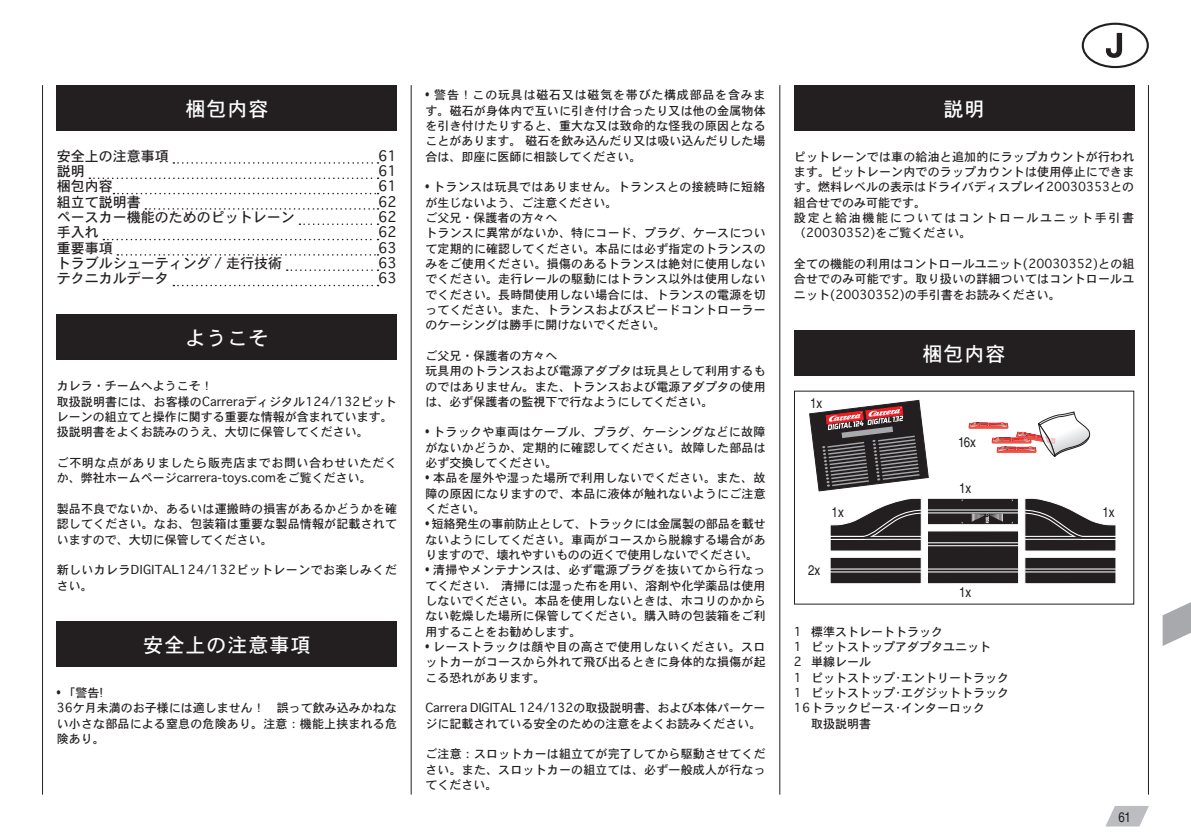
<style>
.page{position:relative;width:1191px;height:840px;background:#fff}
.page>*{position:absolute;margin:0;border:0;box-sizing:border-box;transform-origin:0 0}
.t1{font:20px "Osaka";letter-spacing:.05em;color:#fff}
.t2{font:700 20px "Nimbus San LOT";letter-spacing:.05em;color:#fff}
.t3{font:14px "Osaka";color:#231f20}
.t4{font:14px "Nimbus San LOT Reg Con";color:#231f20}
.t5{font:12px/15.4px "Osaka";letter-spacing:.015em;color:#231f20;text-align:justify}
.s1{font-family:"Nimbus San LOT Reg Con";font-size:13px}
</style>
<div class="page">
<svg style="left:1105px;top:806px;width:44px;height:20px"></svg>
<hr style="left:42px;top:85px;width:1px;height:709px;background:#231f20">
<hr style="left:1148px;top:85px;width:1px;height:709px;background:#231f20">
<hr style="left:411px;top:85px;width:1px;height:709px;background:#231f20">
<hr style="left:779px;top:85px;width:1px;height:709px;background:#231f20">
<svg style="left:1162px;top:602px;width:29px;height:43px"></svg>
<div style="left:1081px;top:23px;width:67px;height:45px;border:2px solid #231f20;border-radius:50%"></div>
<svg style="left:1106px;top:33px;width:16px;height:25px"></svg>
<svg style="left:173px;top:162px;width:205px;height:2px"></svg>
<svg style="left:89px;top:177px;width:289px;height:2px"></svg>
<svg style="left:113px;top:193px;width:265px;height:1px"></svg>
<svg style="left:145px;top:208px;width:233px;height:1px"></svg>
<svg style="left:299px;top:223px;width:79px;height:2px"></svg>
<svg style="left:103px;top:239px;width:275px;height:1px"></svg>
<svg style="left:117px;top:254px;width:261px;height:1px"></svg>
<svg style="left:287px;top:269px;width:91px;height:2px"></svg>
<svg style="left:173px;top:284px;width:205px;height:2px"></svg>
<div style="left:57px;top:314px;width:340px;height:45px;background:#231f20"></div>
<div style="left:57px;top:621px;width:340px;height:46px;background:#231f20"></div>
<div style="left:794px;top:85px;width:340px;height:46px;background:#231f20"></div>
<div style="left:794px;top:330px;width:340px;height:46px;background:#231f20"></div>
<div style="left:927px;top:530px;width:91px;height:53px;background:#231f20"></div>
<hr style="left:927px;top:542px;width:91px;height:4px;background:#cecdce">
<hr style="left:927px;top:543px;width:91px;height:2px;background:#231f20">
<hr style="left:927px;top:568px;width:91px;height:4px;background:#989696">
<hr style="left:927px;top:569px;width:91px;height:2px;background:#231f20">
<div style="left:927px;top:530px;width:92px;height:54px;border:1px solid #fff"></div>
<div style="left:1024px;top:557px;width:92px;height:26px;background:#231f20"></div>
<hr style="left:1024px;top:568px;width:92px;height:4px;background:#999797">
<hr style="left:1024px;top:569px;width:92px;height:2px;background:#231f20">
<div style="left:1024px;top:556px;width:92px;height:28px;border:1px solid #fff"></div>
<div style="left:830px;top:557px;width:91px;height:26px;background:#231f20"></div>
<hr style="left:830px;top:568px;width:91px;height:4px;background:#999797">
<hr style="left:830px;top:569px;width:91px;height:2px;background:#231f20">
<div style="left:829px;top:556px;width:92px;height:28px;border:1px solid #fff"></div>
<svg style="left:1024px;top:498px;width:92px;height:53px"></svg>
<svg style="left:830px;top:498px;width:92px;height:53px"></svg>
<div style="left:927px;top:498px;width:91px;height:26px;background:#231f20"></div>
<hr style="left:927px;top:509px;width:91px;height:4px;background:#a19fa0">
<hr style="left:927px;top:510px;width:91px;height:2px;background:#231f20">
<div style="left:927px;top:497px;width:91px;height:27px;border:1px solid #fff"></div>
<svg style="left:961px;top:499px;width:52px;height:24px"></svg>
<svg style="left:968px;top:411px;width:122px;height:46px"></svg>
<svg style="left:809px;top:400px;width:120px;height:91px"></svg>
<div style="left:57px;top:85px;width:340px;height:46px;background:#231f20"></div>
<h1 class="t1" style="left:185px;top:96px;width:84px">梱包内容</h1>
<h1 class="t2" style="left:132px;top:96px;width:192px">Inhaltsverzeichnis</h1>
<p class="t3" style="left:57px;top:146px;width:113px">安全上の注意事項</p>
<p class="t3" style="left:378px;top:146px;width:20px">61</p>
<p class="t3" style="left:57px;top:162px;width:29px">説明</p>
<p class="t3" style="left:378px;top:162px;width:20px">61</p>
<p class="t3" style="left:57px;top:177px;width:57px">梱包内容</p>
<p class="t3" style="left:378px;top:177px;width:20px">61</p>
<p class="t3" style="left:57px;top:192px;width:85px">組立て説明書</p>
<p class="t3" style="left:378px;top:192px;width:20px">62</p>
<p class="t3" style="left:57px;top:208px;width:240px">ペースカー機能のためのピットレーン</p>
<p class="t3" style="left:378px;top:208px;width:20px">62</p>
<p class="t3" style="left:57px;top:223px;width:43px">手入れ</p>
<p class="t3" style="left:378px;top:223px;width:20px">62</p>
<p class="t3" style="left:57px;top:238px;width:57px">重要事項</p>
<p class="t3" style="left:378px;top:238px;width:20px">63</p>
<p class="t3" style="left:57px;top:254px;width:227px">トラブルシューティング / 走行技術</p>
<p class="t3" style="left:378px;top:254px;width:20px">63</p>
<p class="t3" style="left:57px;top:269px;width:113px">テクニカルデータ</p>
<p class="t3" style="left:378px;top:269px;width:20px">63</p>
<h1 class="t1" style="left:185px;top:324px;width:84px">ようこそ</h1>
<p class="t5" style="left:57px;top:378px;width:342px;text-align:left">カレラ・チームへようこそ！<br>取扱説明書には、お客様のCarreraディジタル124/132ピットレーンの組立てと操作に関する重要な情報が含まれています。扱説明書をよくお読みのうえ、大切に保管してください。</p>
<p class="t5" style="left:57px;top:454px;width:342px">ご不明な点がありましたら販売店までお問い合わせいただくか、弊社ホームページcarrera-toys.comをご覧ください。</p>
<p class="t5" style="left:57px;top:500px;width:342px">製品不良でないか、あるいは運搬時の損害があるかどうかを確認してください。なお、包装箱は重要な製品情報が記載されていますので、大切に保管してください。</p>
<p class="t5" style="left:57px;top:561px;width:342px">新しいカレラDIGITAL124/132ピットレーンでお楽しみください。</p>
<h1 class="t1" style="left:143px;top:632px;width:168px">安全上の注意事項</h1>
<p class="t5" style="left:57px;top:684px;width:342px;text-align:left"><span class="s1">•</span> 「警告! 　<br>36ケ月未満のお子様には適しません！ 誤って飲み込みかねない小さな部品による窒息の危険あり。注意：機能上挟まれる危険あり。</p>
<p class="t5" style="left:425px;top:87px;width:342px"><span class="s1">•</span> 警告！この玩具は磁石又は磁気を帯びた構成部品を含みます。磁石が身体内で互いに引き付け合ったり又は他の金属物体を引き付けたりすると、重大な又は致命的な怪我の原因となることがあります。 磁石を飲み込んだり又は吸い込んだりした場合は、即座に医師に相談してください。</p>
<p class="t5" style="left:425px;top:179px;width:342px;text-align:left"><span class="s1">•</span> トランスは玩具ではありません。トランスとの接続時に短絡が生じないよう、ご注意ください。<br>ご父兄・保護者の方々へ<br>トランスに異常がないか、特にコード、プラグ、ケースについて定期的に確認してください。本品には必ず指定のトランスのみをご使用ください。損傷のあるトランスは絶対に使用しないでください。走行レールの駆動にはトランス以外は使用しないでください。長時間使用しない場合には、トランスの電源を切ってください。また、トランスおよびスピードコントローラーのケーシングは勝手に開けないでください。</p>
<p class="t5" style="left:425px;top:347px;width:342px;text-align:left">ご父兄・保護者の方々へ<br>玩具用のトランスおよび電源アダプタは玩具として利用するものではありません。また、トランスおよび電源アダプタの使用は、必ず保護者の監視下で行なようにしてください。</p>
<p class="t5" style="left:425px;top:424px;width:342px"><span class="s1">•</span> トラックや車両はケーブル、プラグ、ケーシングなどに故障がないかどうか、定期的に確認してください。故障した部品は必ず交換してください。</p>
<p class="t5" style="left:425px;top:470px;width:342px"><span class="s1">•</span> 本品を屋外や湿った場所で利用しないでください。また、故障の原因になりますので、本品に液体が触れないようにご注意ください。</p>
<p class="t5" style="left:425px;top:515px;width:342px"><span class="s1">•</span> 短絡発生の事前防止として、トラックには金属製の部品を載せないようにしてください。車両がコースから脱線する場合がありますので、壊れやすいものの近くで使用しないでください。</p>
<p class="t5" style="left:425px;top:561px;width:342px"><span class="s1">•</span> 清掃やメンテナンスは、必ず電源プラグを抜いてから行なってください. 清掃には湿った布を用い、溶剤や化学薬品は使用しないでください。本品を使用しないときは、ホコリのかからない乾燥した場所に保管してください。購入時の包装箱をご利用することをお勧めします。</p>
<p class="t5" style="left:425px;top:638px;width:342px"><span class="s1">•</span> レーストラックは顔や目の高さで使用しないください。スロットカーがコースから外れて飛び出るときに身体的な損傷が起こる恐れがあります。</p>
<p class="t5" style="left:425px;top:699px;width:342px">Carrera DIGITAL 124/132の取扱説明書、および本体パーケージに記載されている安全のための注意をよくお読みください。</p>
<p class="t5" style="left:425px;top:745px;width:342px">ご注意：スロットカーは組立てが完了してから駆動させてください。また、スロットカーの組立ては、必ず一般成人が行なってください。</p>
<h1 class="t1" style="left:943px;top:96px;width:42px">説明</h1>
<p class="t5" style="left:794px;top:148px;width:342px;text-align:left">ピットレーンでは車の給油と追加的にラップカウントが行われます。ピットレーン内でのラップカウントは使用停止にできます。燃料レベルの表示はドライバディスプレイ20030353との組合せでのみ可能です。<br>設定と給油機能についてはコントロールユニット手引書（20030352)をご覧ください。</p>
<p class="t5" style="left:794px;top:255px;width:342px">全ての機能の利用はコントロールユニット(20030352)との組合せでのみ可能です。取り扱いの詳細ついてはコントロールユニット(20030352)の手引書をお読みください。</p>
<p class="t4" style="left:810px;top:394px;width:14px">1x</p>
<p class="t4" style="left:831px;top:503px;width:14px">1x</p>
<p class="t4" style="left:808px;top:561px;width:14px">2x</p>
<h1 class="t1" style="left:922px;top:341px;width:84px">梱包内容</h1>
<p class="t4" style="left:958px;top:433px;width:19px">16x</p>
<p class="t4" style="left:959px;top:479px;width:14px">1x</p>
<p class="t4" style="left:959px;top:583px;width:14px">1x</p>
<p class="t5" style="left:794px;top:623px;width:151px">1 標準ストレートトラック</p>
<p class="t5" style="left:794px;top:638px;width:199px">1 ピットストップアダプタユニット</p>
<p class="t5" style="left:794px;top:653px;width:79px">2 単線レール</p>
<p class="t5" style="left:794px;top:669px;width:217px">1 ピットストップ･エントリートラック</p>
<p class="t5" style="left:794px;top:684px;width:217px">1 ピットストップ･エグジットトラック</p>
<p class="t5" style="left:794px;top:699px;width:193px">16トラックピース･インターロック</p>
<p class="t5" style="left:811px;top:714px;width:61px">取扱説明書</p>
<p class="t4" style="left:1102px;top:503px;width:14px">1x</p>
<p class="t4" style="left:1118px;top:807px;width:14px">61</p>
</div>
